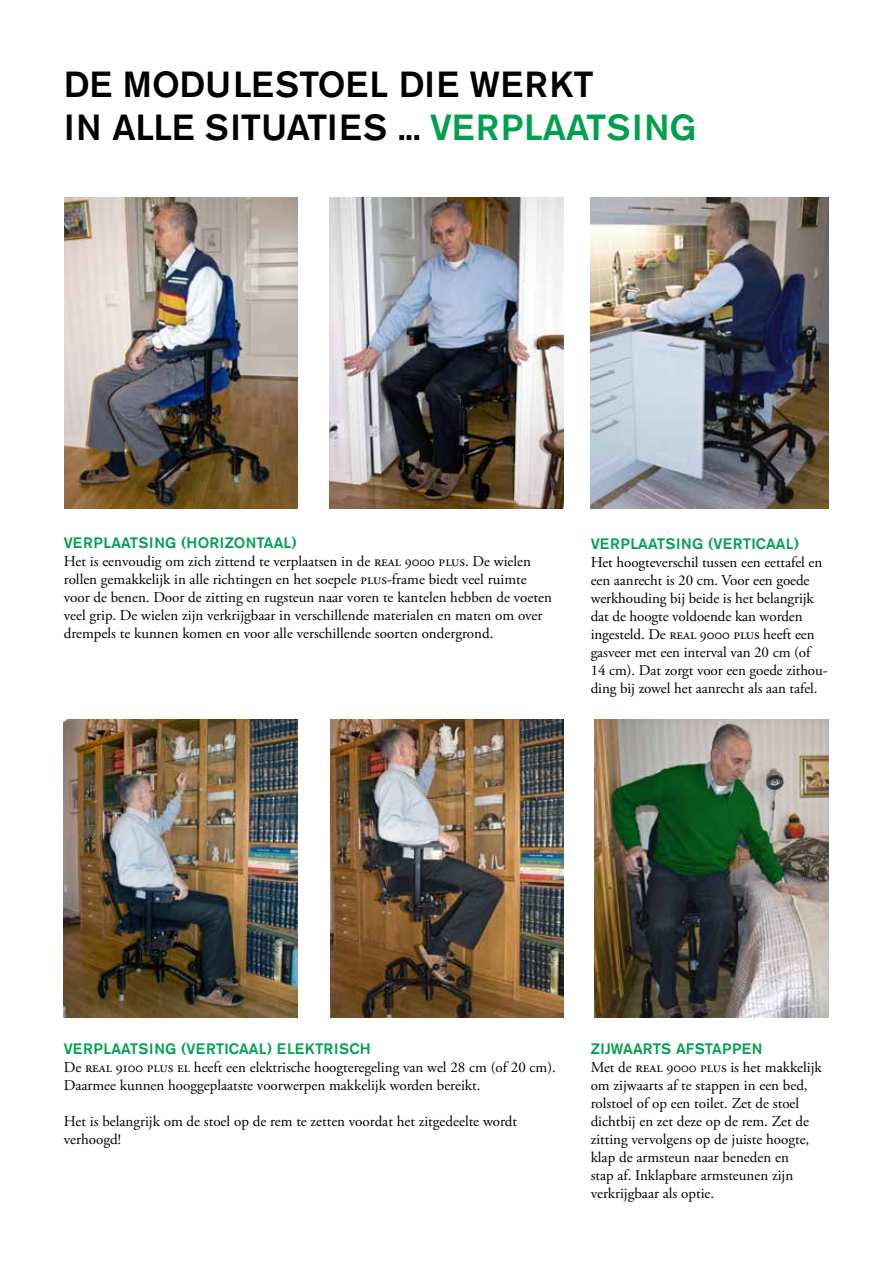
<style>
.page{position:relative;width:893px;height:1263px;background:#fff}
.page>*{position:absolute;margin:0;border:0;box-sizing:border-box;transform-origin:0 0}
.t1{font:500 36px "Akzidenz Grotesk BE";color:#000}
.t2{font:500 36px "Akzidenz Grotesk BE";letter-spacing:.02em;color:#00a04e}
.t3{font:15px/18px "Adobe Garamond Pro";color:#000}
.t4{font:500 15px "Akzidenz Grotesk BE";letter-spacing:.01em;color:#00a04e}
.s1{color:#00a04e}
.s2{font-family:"Adobe Garamond Regular SC"}
</style>
<div class="page">
<img style="left:330px;top:198px;width:233px;height:310px">
<img style="left:64px;top:198px;width:234px;height:310px">
<img style="left:330px;top:720px;width:233px;height:297px">
<img style="left:64px;top:720px;width:234px;height:297px">
<img style="left:595px;top:720px;width:234px;height:297px">
<img style="left:591px;top:198px;width:238px;height:310px">
<h1 class="t1" style="left:64px;top:62px;width:165px">DE MODULES</h1>
<h1 class="t1" style="left:299px;top:62px;width:296px">TOEL DIE WERKT</h1>
<h1 class="t1" style="left:64px;top:105px;width:70px">IN ALLE</h1>
<h1 class="t1" style="left:205px;top:105px;width:249px">S ITUATIES ... <span class="s1">VERPLAA</span></h1>
<h1 class="t2" style="left:586px;top:105px;width:112px">TSING</h1>
<p class="t4" style="left:64px;top:533px;width:95px">VERPLAATSING</p>
<p class="t4" style="left:181px;top:533px;width:49px">(HORIZONT</p>
<p class="t4" style="left:264px;top:533px;width:34px">AAL)</p>
<p class="t3" style="left:64px;top:552px;width:490px">Het is eenvoudig om zich zittend te verplaatsen in de <span class="s2">real 9000 plus</span>. De wielen rollen gemakkelijk in alle richtingen en het soepele <span class="s2">plus</span>-frame biedt veel ruimte voor de benen. Door de zitting en rugsteun naar voren te kantelen hebben de voeten veel grip. De wielen zijn verkrijgbaar in verschillende materialen en maten om over drempels te kunnen komen en voor alle verschillende soorten ondergrond.</p>
<p class="t4" style="left:591px;top:535px;width:95px">VERPLAATSING</p>
<p class="t4" style="left:708px;top:535px;width:16px">(VER</p>
<p class="t4" style="left:743px;top:535px;width:58px">TICAAL)</p>
<p class="t3" style="left:591px;top:554px;width:238px">Het hoogteverschil tussen een eettafel en een aanrecht is 20 cm. Voor een goede werkhouding bij beide is het belangrijk dat de hoogte voldoende kan worden ingesteld. De <span class="s2">real 9000 plus</span> heeft een gasveer met een interval van 20 cm (of 14 cm). Dat zorgt voor een goede zithou&shy;ding bij zowel het aanrecht als aan tafel.</p>
<p class="t4" style="left:64px;top:1039px;width:95px">VERPLAATSING</p>
<p class="t4" style="left:181px;top:1039px;width:16px">(VER</p>
<p class="t4" style="left:216px;top:1039px;width:71px">TICAAL) ELE</p>
<p class="t4" style="left:305px;top:1039px;width:67px">KTR ISCH</p>
<p class="t3" style="left:64px;top:1058px;width:494px">De <span class="s2">real 9100 plus el</span> heeft een elektrische hoogteregeling van wel 28 cm (of 20 cm).<br>Daarmee kunnen hooggeplaatste voorwerpen makkelijk worden bereikt.</p>
<p class="t3" style="left:64px;top:1112px;width:455px">Het is belangrijk om de stoel op de rem te zetten voordat het zitgedeelte wordt verhoogd!</p>
<p class="t4" style="left:591px;top:1039px;width:44px">ZIJWAAR</p>
<p class="t4" style="left:653px;top:1039px;width:71px">TS AFSTAPPE</p>
<p class="t4" style="left:752px;top:1039px;width:12px">N</p>
<p class="t3" style="left:591px;top:1058px;width:233px">Met de <span class="s2">real 9000 plus</span> is het makkelijk om zijwaarts af te stappen in een bed, rolstoel of op een toilet. Zet de stoel dichtbij en zet deze op de rem. Zet de zitting vervolgens op de juiste hoogte, klap de armsteun naar beneden en<br>stap af. Inklapbare armsteunen zijn verkrijgbaar als optie.</p>
</div>
